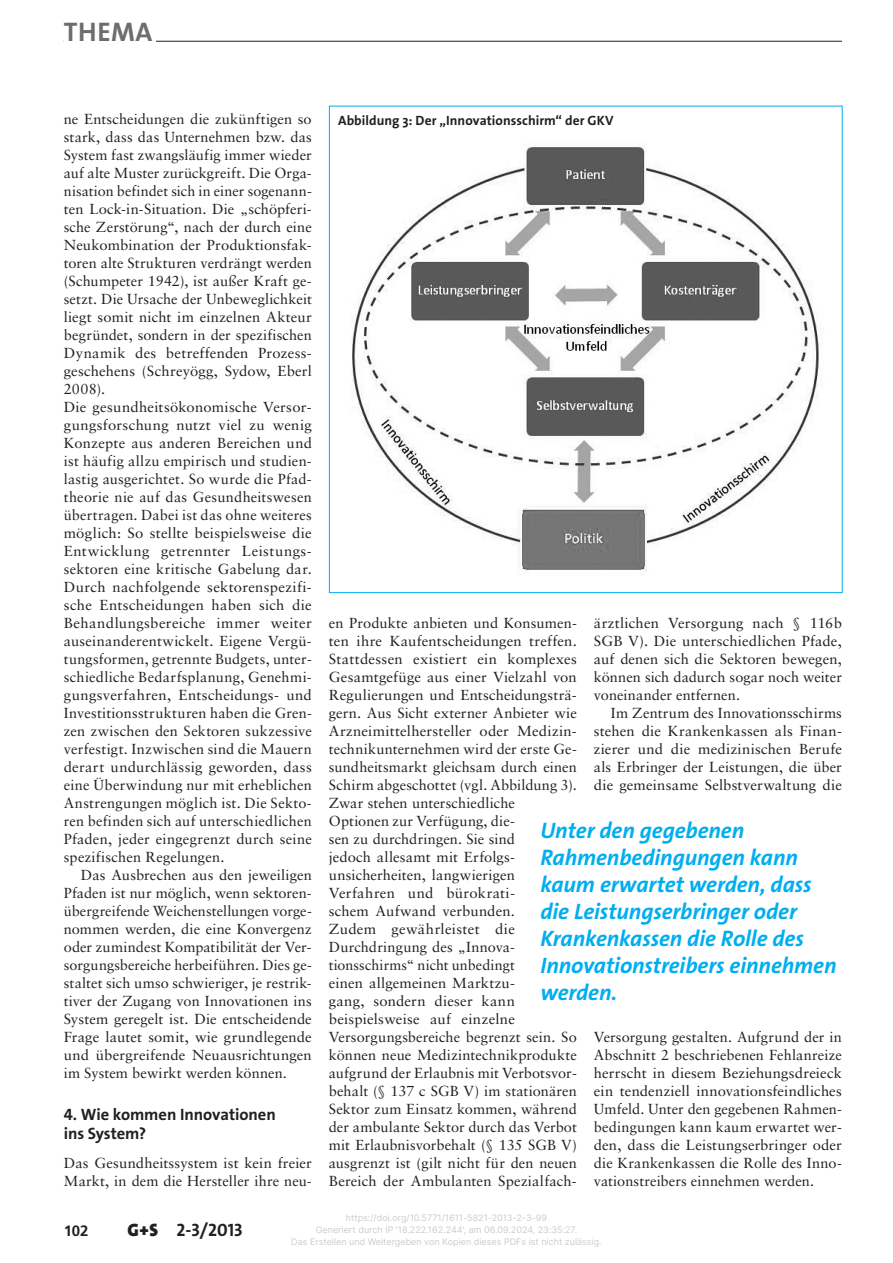
<style>
.page{position:relative;width:893px;height:1263px;background:#fff}
.page>*{position:absolute;margin:0;border:0;box-sizing:border-box;transform-origin:0 0}
.t1{font:700 27px "The Sans Os F";letter-spacing:.015em;color:#6c6d70}
.t2{font:italic 700 22.5px/27px "The Sans Os F";letter-spacing:-.005em;color:#00aeef}
.t3{font:700 18px "The Sans Os F";color:#231f20}
.t4{font:700 16.5px/19.8px "The Sans Os F";letter-spacing:-.005em;color:#231f20}
.t5{font:700 15px "Frutiger";color:#231f20}
.t6{font:14.55px/18px "Sabon LT Std";letter-spacing:.01em;color:#231f20;text-align:justify}
.t7{font:700 13.5px "The Sans Os F";letter-spacing:.005em;color:#231f20}
.t8{font:9px/12px "Inter";color:#ccc;text-align:center}
.s1{font-weight:900}
</style>
<div class="page">
<hr style="left:64px;top:41px;width:778px;height:1px;background:#231f20">
<hr style="left:64px;top:39px;width:92px;height:3px;background:#fff">
<img style="left:352px;top:147px;width:467px;height:424px">
<h1 class="t1" style="left:64px;top:14px;width:90px">THEMA</h1>
<p class="t6" style="left:64px;top:110px;width:250px;text-align:left">ne Entscheidungen die zukünftigen so stark, dass das Unternehmen bzw. das System fast zwangsläufig immer wieder auf alte Muster zurückgreift. Die Orga&shy;nisation befindet sich in einer sogenann&shy;ten Lock-in-Situation. Die „schöpferi&shy;sche Zerstörung“, nach der durch eine Neukombination der Produktionsfak&shy;toren alte Strukturen verdrängt werden (Schumpeter 1942), ist außer Kraft ge&shy;setzt. Die Ursache der Unbeweglichkeit liegt somit nicht im einzelnen Akteur begründet, sondern in der spezifischen Dynamik des betreffenden Prozess&shy;geschehens (Schreyögg, Sydow, Eberl 2008).<br>Die gesundheitsökonomische Versor&shy;gungsforschung nutzt viel zu wenig Konzepte aus anderen Bereichen und ist häufig allzu empirisch und studien&shy;lastig ausgerichtet. So wurde die Pfad&shy;theorie nie auf das Gesundheitswesen übertragen. Dabei ist das ohne weiteres möglich: So stellte beispielsweise die Entwicklung getrennter Leistungs&shy;sektoren eine kritische Gabelung dar.<br>Durch nachfolgende sektorenspezifi&shy;sche Entscheidungen haben sich die Behandlungsbereiche immer weiter auseinanderentwickelt. Eigene Vergü&shy;tungsformen, getrennte Budgets, unter&shy;schiedliche Bedarfsplanung, Genehmi&shy;gungsverfahren, Entscheidungs- und Investitionsstrukturen haben die Gren&shy;zen zwischen den Sektoren sukzessive verfestigt. Inzwischen sind die Mauern derart undurchlässig geworden, dass eine Überwindung nur mit erheblichen Anstrengungen möglich ist. Die Sekto&shy;ren befinden sich auf unterschiedlichen Pfaden, jeder eingegrenzt durch seine spezifischen Regelungen.</p>
<p class="t6" style="left:64px;top:866px;width:250px;text-indent:17px">Das Ausbrechen aus den jeweiligen Pfaden ist nur möglich, wenn sektoren&shy;übergreifende Weichenstellungen vorge&shy;nommen werden, die eine Konvergenz oder zumindest Kompatibilität der Ver&shy;sorgungsbereiche herbeiführen. Dies ge&shy;staltet sich umso schwieriger, je restrik&shy;tiver der Zugang von Innovationen ins System geregelt ist. Die entscheidende Frage lautet somit, wie grundlegende und übergreifende Neuausrichtungen im System bewirkt werden können.</p>
<p class="t4" style="left:64px;top:1104px;width:213px">4. Wie kommen Innovationen ins System?</p>
<p class="t6" style="left:64px;top:1154px;width:250px">Das Gesundheitssystem ist kein freier<br>Markt, in dem die Hersteller ihre neu-</p>
<p class="t7" style="left:338px;top:112px;width:277px">Abbildung 3: Der „Innovationsschirm“ der GKV</p>
<p class="t6" style="left:329px;top:614px;width:250px;text-align:left">en Produkte anbieten und Konsumen&shy;ten ihre Kaufentscheidungen treffen.<br>Stattdessen existiert ein komplexes Gesamtgefüge aus einer Vielzahl von Regulierungen und Entscheidungsträ&shy;gern. Aus Sicht externer Anbieter wie Arzneimittelhersteller oder Medizin&shy;technikunternehmen wird der erste Ge&shy;sundheitsmarkt gleichsam durch einen Schirm abgeschottet (vgl. Abbildung 3).<br>Zwar stehen unterschiedliche Optionen zur Verfügung, die-<br>sen zu durchdringen. Sie sind<br>jedoch allesamt mit Erfolgs&shy;unsicherheiten, langwierigen Verfahren und bürokrati-<br>schem Aufwand verbunden.<br>Zudem gewährleistet die Durchdringung des „Innova&shy;tionsschirms“ nicht unbedingt<br>einen allgemeinen Marktzu-<br>gang, sondern dieser kann beispielsweise auf einzelne Versorgungsbereiche begrenzt sein. So können neue Medizintechnikprodukte aufgrund der Erlaubnis mit Verbotsvor&shy;behalt (§ 137 c SGB V) im stationären Sektor zum Einsatz kommen, während der ambulante Sektor durch das Verbot mit Erlaubnisvorbehalt (§ 135 SGB V) ausgrenzt ist (gilt nicht für den neuen Bereich der Ambulanten Spezialfach-</p>
<p class="t6" style="left:594px;top:614px;width:250px">ärztlichen Versorgung nach § 116b SGB V). Die unterschiedlichen Pfade, auf denen sich die Sektoren bewegen, können sich dadurch sogar noch weiter voneinander entfernen.</p>
<p class="t6" style="left:594px;top:704px;width:250px;text-indent:17px">Im Zentrum des Innovationsschirms stehen die Krankenkassen als Finan&shy;zierer und die medizinischen Berufe als Erbringer der Leistungen, die über die gemeinsame Selbstverwaltung die</p>
<h2 class="t2" style="left:540px;top:818px;width:298px">Unter den gegebenen<br>Rahmenbedingungen kann kaum erwartet werden, dass die Leistungserbringer oder<br>Krankenkassen die Rolle des<br>Innovationstreibers einnehmen werden.</h2>
<p class="t6" style="left:594px;top:1028px;width:250px">Versorgung gestalten. Aufgrund der in Abschnitt 2 beschriebenen Fehlanreize herrscht in diesem Beziehungsdreieck ein tendenziell innovationsfeindliches Umfeld. Unter den gegebenen Rahmen&shy;bedingungen kann kaum erwartet wer&shy;den, dass die Leistungserbringer oder die Krankenkassen die Rolle des Inno&shy;vationstreibers einnehmen werden.</p>
<p class="t5" style="left:64px;top:1222px;width:26px">102</p>
<p class="t3" style="left:128px;top:1219px;width:117px"><span class="s1">G+S</span> 2-3/2013</p>
<p class="t8" style="left:291px;top:1212px;width:312px">https://doi.org/10.5771/1611-5821-2013-2-3-99<br>Generiert durch IP '18.222.162.244', am 06.09.2024, 23:35:27.<br>Das Erstellen und Weitergeben von Kopien dieses PDFs ist nicht zulässig.</p>
</div>
